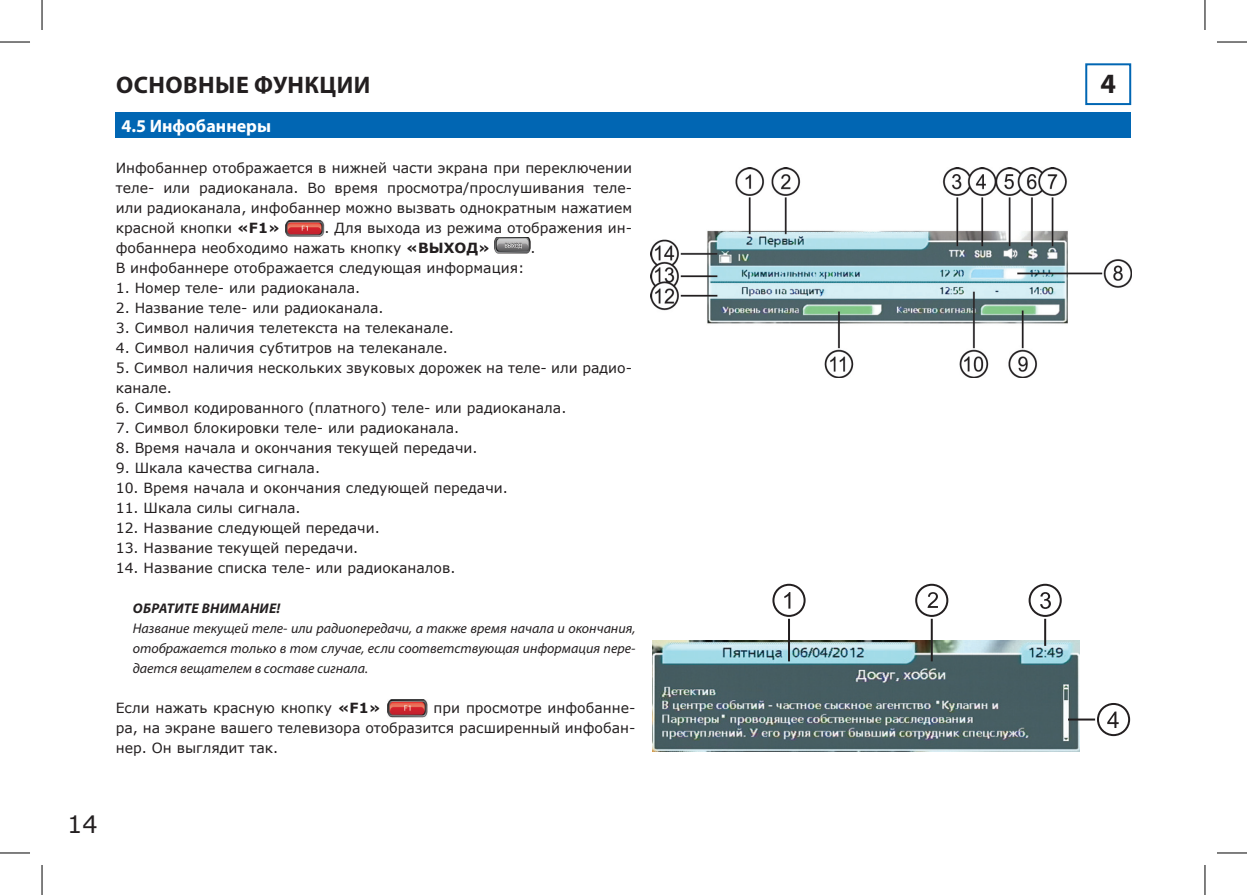
<style>
.page{position:relative;width:1247px;height:895px;background:#fff}
.page>*{position:absolute;margin:0;border:0;box-sizing:border-box;transform-origin:0 0}
.zag{font:700 28px "Myriad Pro";color:#231f20}
.zag-2{font:700 24px "Myriad Pro";letter-spacing:.02em;color:#231f20}
.t1{font:24px "Verdana";color:#231f20}
.podzag{font:700 18px "Myriad Pro";color:#fff}
.TXT{font:14px/20px "Verdana";color:#231f20;text-align:justify}
.primichanie_txt{font:italic 14px/20px "Myriad Pro";color:#231f20;text-align:justify}
.primichanie{font:italic 700 14px "Myriad Pro";letter-spacing:.02em;color:#231f20}
.s1{font-weight:700}
</style>
<div class="page">
<div style="left:116px;top:112px;width:1015px;height:26px;background:#0166b3"></div>
<div style="left:1085px;top:63px;width:46px;height:42px;border:2px solid #0166b3"></div>
<img style="left:286px;top:221px;width:38px;height:16px">
<img style="left:495px;top:237px;width:35px;height:16px">
<img style="left:387px;top:700px;width:41px;height:18px">
<img style="left:652px;top:640px;width:427px;height:111px">
<svg style="left:771px;top:583px;width:35px;height:80px"></svg>
<svg style="left:914px;top:583px;width:216px;height:154px"></svg>
<img style="left:650px;top:167px;width:481px;height:211px">
<hr style="left:0;top:42px;width:30px;height:1px;background:#000">
<hr style="left:1216px;top:42px;width:30px;height:1px;background:#000">
<hr style="left:0;top:852px;width:30px;height:1px;background:#000">
<hr style="left:1216px;top:852px;width:30px;height:1px;background:#000">
<hr style="left:42px;top:0;width:1px;height:30px;background:#000">
<hr style="left:42px;top:865px;width:1px;height:30px;background:#000">
<hr style="left:1204px;top:0;width:1px;height:30px;background:#000">
<hr style="left:1204px;top:865px;width:1px;height:30px;background:#000">
<p class="zag-2" style="left:116px;top:69px;width:256px">ОСНОВНЫЕ ФУНКЦИИ</p>
<p class="podzag" style="left:121px;top:114px;width:151px">4.5 Инфобаннеры</p>
<p class="TXT" style="left:116px;top:158px;width:518px">Инфобаннер отображается в нижней части экрана при переключении теле- или радиоканала. Во время просмотра/прослушивания теле&shy;или радиоканала, инфобаннер можно вызвать однократным нажатием красной кнопки <span class="s1">«F1»</span></p>
<p class="TXT" style="left:116px;top:218px;width:517px;text-indent:209px">. Для выхода из режима отображения ин&shy;фобаннера необходимо нажать кнопку <span class="s1">«ВЫХОД»</span></p>
<p class="TXT" style="left:530px;top:238px;width:7px">.</p>
<p class="TXT" style="left:116px;top:258px;width:410px">В инфобаннере отображается следующая информация:</p>
<p class="TXT" style="left:116px;top:278px;width:246px">1. Номер теле- или радиоканала.</p>
<p class="TXT" style="left:116px;top:298px;width:269px">2. Название теле- или радиоканала.</p>
<p class="TXT" style="left:116px;top:318px;width:340px">3. Символ наличия телетекста на телеканале.</p>
<p class="TXT" style="left:116px;top:338px;width:334px">4. Символ наличия субтитров на телеканале.</p>
<p class="TXT" style="left:116px;top:358px;width:517px">5. Символ наличия нескольких звуковых дорожек на теле- или радио&shy;канале.</p>
<p class="TXT" style="left:116px;top:398px;width:452px">6. Символ кодированного (платного) теле- или радиоканала.</p>
<p class="TXT" style="left:116px;top:418px;width:345px">7. Символ блокировки теле- или радиоканала.</p>
<p class="TXT" style="left:116px;top:438px;width:363px">8. Время начала и окончания текущей передачи.</p>
<p class="TXT" style="left:116px;top:458px;width:206px">9. Шкала качества сигнала.</p>
<p class="TXT" style="left:116px;top:478px;width:393px">10. Время начала и окончания следующей передачи.</p>
<p class="TXT" style="left:116px;top:498px;width:186px">11. Шкала силы сигнала.</p>
<p class="TXT" style="left:116px;top:518px;width:265px">12. Название следующей передачи.</p>
<p class="TXT" style="left:116px;top:538px;width:244px">13. Название текущей передачи.</p>
<p class="TXT" style="left:116px;top:558px;width:341px">14. Название списка теле- или радиоканалов.</p>
<p class="primichanie" style="left:133px;top:599px;width:149px">ОБРАТИТЕ ВНИМАНИЕ!</p>
<p class="primichanie_txt" style="left:133px;top:618px;width:504px">Название текущей теле- или радиопередачи, а также время начала и окончания, отображается только в том случае, если соответствующая информация пере&shy;дается вещателем в составе сигнала.</p>
<p class="TXT" style="left:116px;top:698px;width:266px">Если нажать красную кнопку <span class="s1">«F1»</span></p>
<p class="TXT" style="left:116px;top:698px;width:521px;text-indent:318px">при просмотре инфобанне&shy;ра, на экране вашего телевизора отобразится расширенный инфобан&shy;нер. Он выглядит так.</p>
<p class="t1" style="left:67px;top:807px;width:32px">14</p>
<p class="zag" style="left:1100px;top:65px;width:17px">4</p>
</div>
